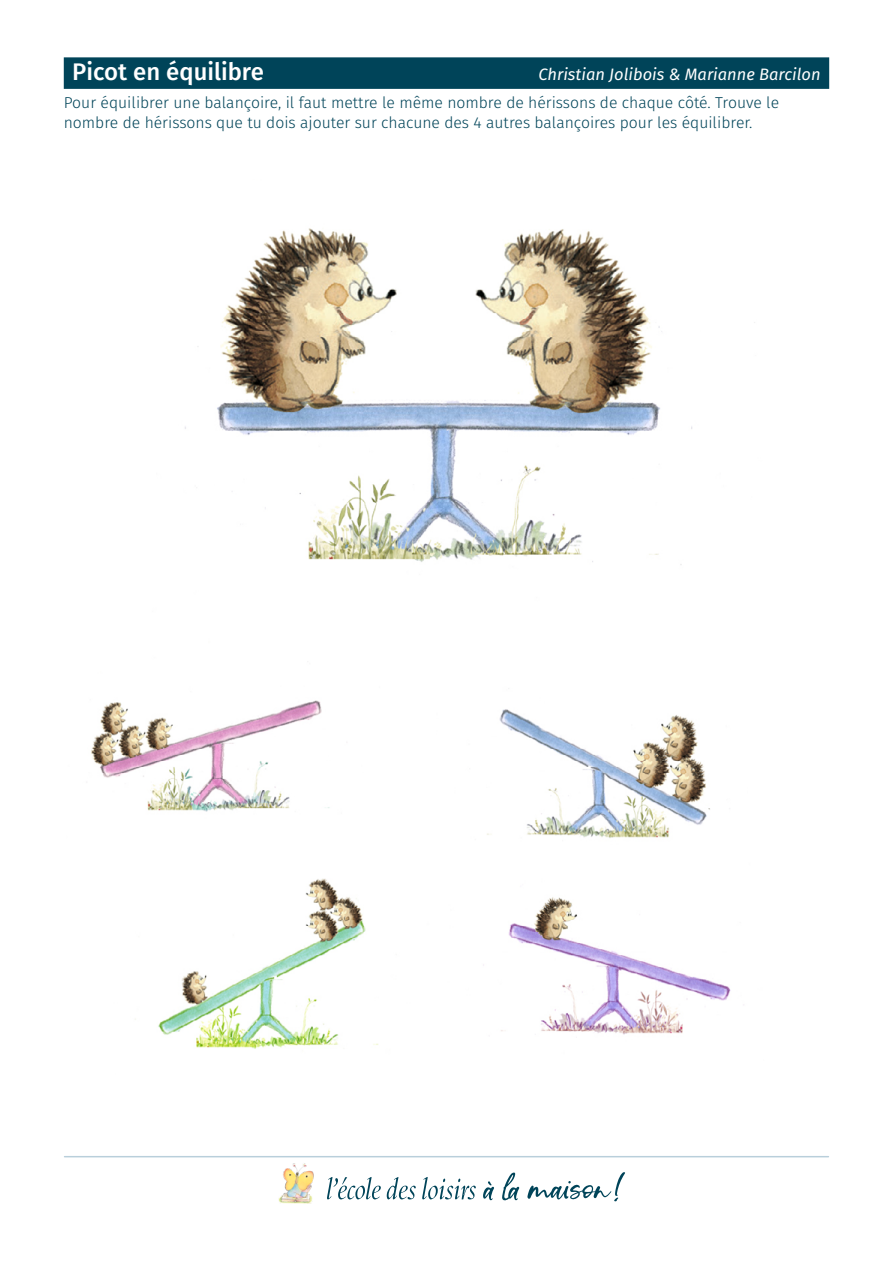
<style>
.page{position:relative;width:893px;height:1263px;background:#fff}
.page>*{position:absolute;margin:0;border:0;box-sizing:border-box;transform-origin:0 0}
.t1{font:500 24px "Fira Sans";color:#fff}
.t2{font:italic 16.5px "Fira Sans";color:#fff}
.t3{font:300 15.75px/19.5px "Fira Sans";color:#004459}
</style>
<div class="page">
<div style="left:64px;top:57px;width:765px;height:32px;background:#004459"></div>
<hr style="left:65px;top:1156px;width:763px;height:1px;background:#b9cfdb">
<svg style="left:483px;top:1172px;width:142px;height:29px"></svg>
<svg style="left:327px;top:1177px;width:149px;height:22px"></svg>
<img style="left:278px;top:1163px;width:36px;height:41px">
<img style="left:91px;top:228px;width:664px;height:821px">
<h1 class="t1" style="left:72px;top:53px;width:193px">Picot en équilibre</h1>
<p class="t2" style="left:538px;top:62px;width:284px">Christian Jolibois &amp; Marianne Barcilon</p>
<p class="t3" style="left:64px;top:93px;width:717px">Pour équilibrer une balançoire, il faut mettre le même nombre de hérissons de chaque côté. Trouve le nombre de hérissons que tu dois ajouter sur chacune des 4 autres balançoires pour les équilibrer.</p>
</div>
